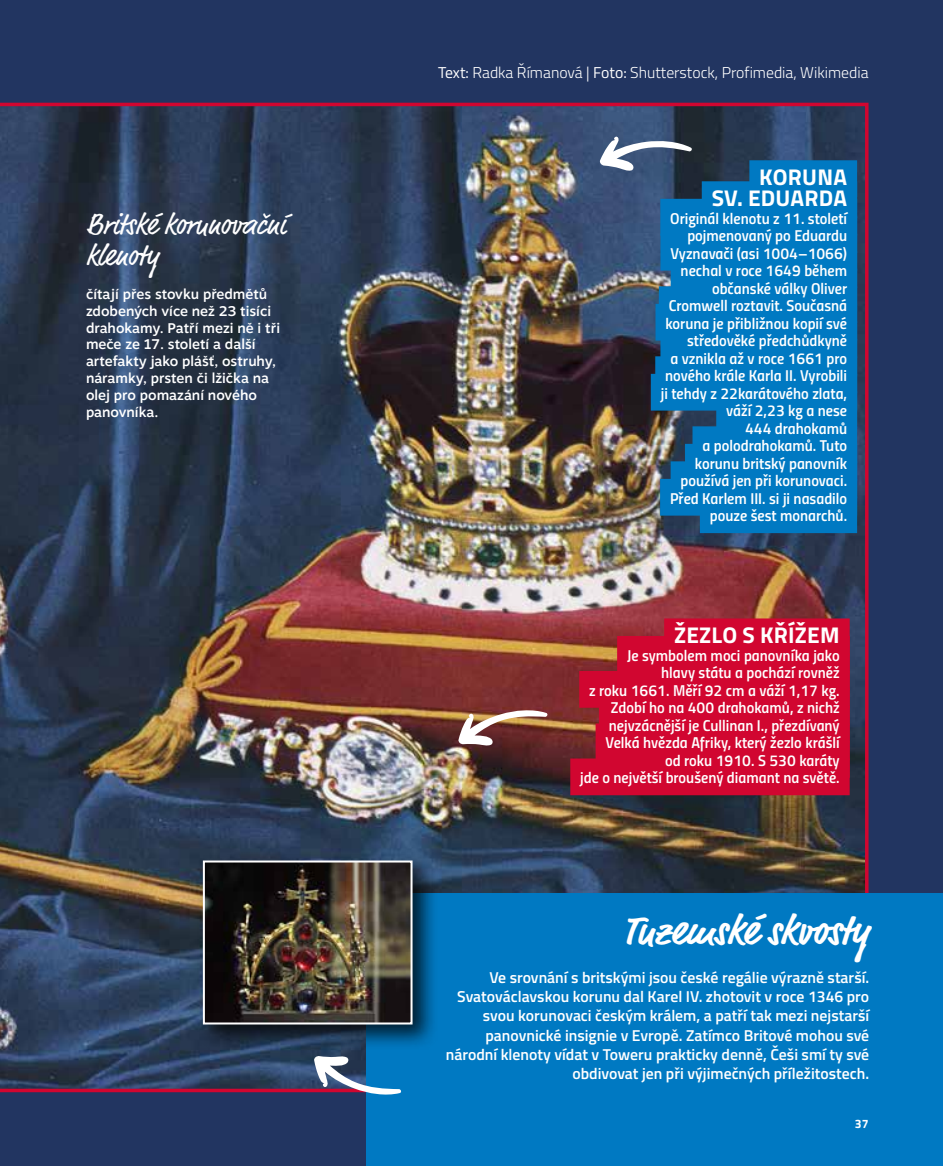
<style>
.page{position:relative;width:943px;height:1166px;background:#223561}
.page>*{position:absolute;margin:0;border:0;box-sizing:border-box;transform-origin:0 0}
.t1{font:700 42px "Market Pro";color:#fff}
.t2{font:29.75px/31.5px "Market Pro";color:#fff}
.t3{font:700 22.75px/21px "Titillium";letter-spacing:.01em;color:#fff;text-align:right}
.t4{font:15.75px/17.5px "Titillium Semibold Upright";color:#fff;text-align:right}
.t5{font:600 15.75px/19.2px "Titillium";color:#fff;text-align:right}
.t6{font:300 15.75px "Titillium";color:#fff}
.t7{font:500 14px/16.8px "Motiva Sans";color:#fff}
.t8{font:700 12.25px "Titillium";color:#fff}
.s1{font-weight:400}
</style>
<div class="page">
<img style="left:0;top:103px;width:868px;height:989px">
<div style="left:366px;top:894px;width:577px;height:272px;background:#0079c2"></div>
<div style="left:196px;top:853px;width:242px;height:197px;background:#000;opacity:.75"></div>
<img style="left:206px;top:863px;width:203px;height:158px">
<div style="left:203px;top:860px;width:209px;height:164px;border:2px solid #fff"></div>
<svg style="left:313px;top:1056px;width:89px;height:39px"></svg>
<svg style="left:599px;top:136px;width:94px;height:35px;background:#6e7d93"></svg>
<div style="left:664px;top:618px;width:185px;height:37px;background:#d10630"></div>
<div style="left:617px;top:636px;width:232px;height:37px;background:#d10630"></div>
<div style="left:579px;top:671px;width:270px;height:37px;background:#d10630"></div>
<div style="left:599px;top:706px;width:250px;height:37px;background:#d10630"></div>
<div style="left:595px;top:723px;width:254px;height:37px;background:#d10630"></div>
<div style="left:570px;top:758px;width:279px;height:37px;background:#d10630"></div>
<svg style="left:458px;top:708px;width:90px;height:38px;background:#9f7468"></svg>
<div style="left:749px;top:160px;width:108px;height:37px;background:#0079c2"></div>
<div style="left:701px;top:181px;width:156px;height:37px;background:#0079c2"></div>
<div style="left:660px;top:199px;width:197px;height:37px;background:#0079c2"></div>
<div style="left:660px;top:234px;width:197px;height:37px;background:#0079c2"></div>
<div style="left:670px;top:251px;width:187px;height:37px;background:#0079c2"></div>
<div style="left:658px;top:286px;width:199px;height:37px;background:#0079c2"></div>
<div style="left:655px;top:304px;width:202px;height:37px;background:#0079c2"></div>
<div style="left:660px;top:339px;width:197px;height:37px;background:#0079c2"></div>
<div style="left:655px;top:356px;width:202px;height:37px;background:#0079c2"></div>
<div style="left:650px;top:374px;width:207px;height:37px;background:#0079c2"></div>
<div style="left:716px;top:391px;width:141px;height:37px;background:#0079c2"></div>
<div style="left:692px;top:426px;width:165px;height:37px;background:#0079c2"></div>
<div style="left:685px;top:444px;width:172px;height:37px;background:#0079c2"></div>
<div style="left:670px;top:461px;width:187px;height:37px;background:#0079c2"></div>
<div style="left:660px;top:479px;width:197px;height:37px;background:#0079c2"></div>
<div style="left:700px;top:496px;width:157px;height:37px;background:#0079c2"></div>
<h2 class="t2" style="left:86px;top:210px;width:201px">Britské korunovační klenoty</h2>
<p class="t7" style="left:86px;top:285px;width:196px">čítají přes stovku předmětů zdobených více než 23 tisíci drahokamy. Patří mezi ně i tři meče ze 17. století a další artefakty jako plášť, ostruhy, náramky, prsten či lžička na olej pro pomazání nového panovníka.</p>
<p class="t6" style="left:438px;top:61px;width:432px"><span class="s1">Text:</span> Radka Římanová | <span class="s1">Foto:</span> Shutterstock, Profimedia, Wikimedia</p>
<h3 class="t3" style="left:711px;top:165px;width:137px">KORUNA<br>SV. EDUARDA</h3>
<p class="t4" style="left:660px;top:208px;width:188px">Originál klenotu z 11. století pojmenovaný po Eduardu<br>Vyznavači (asi 1004–1066) nechal v roce 1649 během občanské války Oliver<br>Cromwell roztavit. Současná koruna je přibližnou kopií své středověké předchůdkyně<br>a vznikla až v roce 1661 pro nového krále Karla II. Vyrobili ji tehdy z 22karátového zlata, váží 2,23 kg a nese<br>444 drahokamů<br>a polodrahokamů. Tuto korunu britský panovník používá jen při korunovaci.<br>Před Karlem III. si ji nasadilo pouze šest monarchů.</p>
<h3 class="t3" style="left:674px;top:624px;width:167px">ŽEZLO S KŘÍŽEM</h3>
<p class="t4" style="left:580px;top:645px;width:261px">Je symbolem moci panovníka jako<br>hlavy státu a pochází rovněž<br>z roku 1661. Měří 92 cm a váží 1,17 kg.<br>Zdobí ho na 400 drahokamů, z nichž nejvzácnější je Cullinan I., přezdívaný Velká hvězda Afriky, který žezlo krášlí<br>od roku 1910. S 530 karáty<br>jde o největší broušený diamant na světě.</p>
<h1 class="t1" style="left:623px;top:901px;width:248px">Tuzemské skvosty</h1>
<p class="t5" style="left:446px;top:967px;width:425px">Ve srovnání s britskými jsou české regálie výrazně starší.<br>Svatováclavskou korunu dal Karel IV. zhotovit v roce 1346 pro svou korunovaci českým králem, a patří tak mezi nejstarší panovnické insignie v Evropě. Zatímco Britové mohou své národní klenoty vídat v Toweru prakticky denně, Češi smí ty své obdivovat jen při výjimečných příležitostech.</p>
<p class="t8" style="left:854px;top:1114px;width:15px">37</p>
</div>
